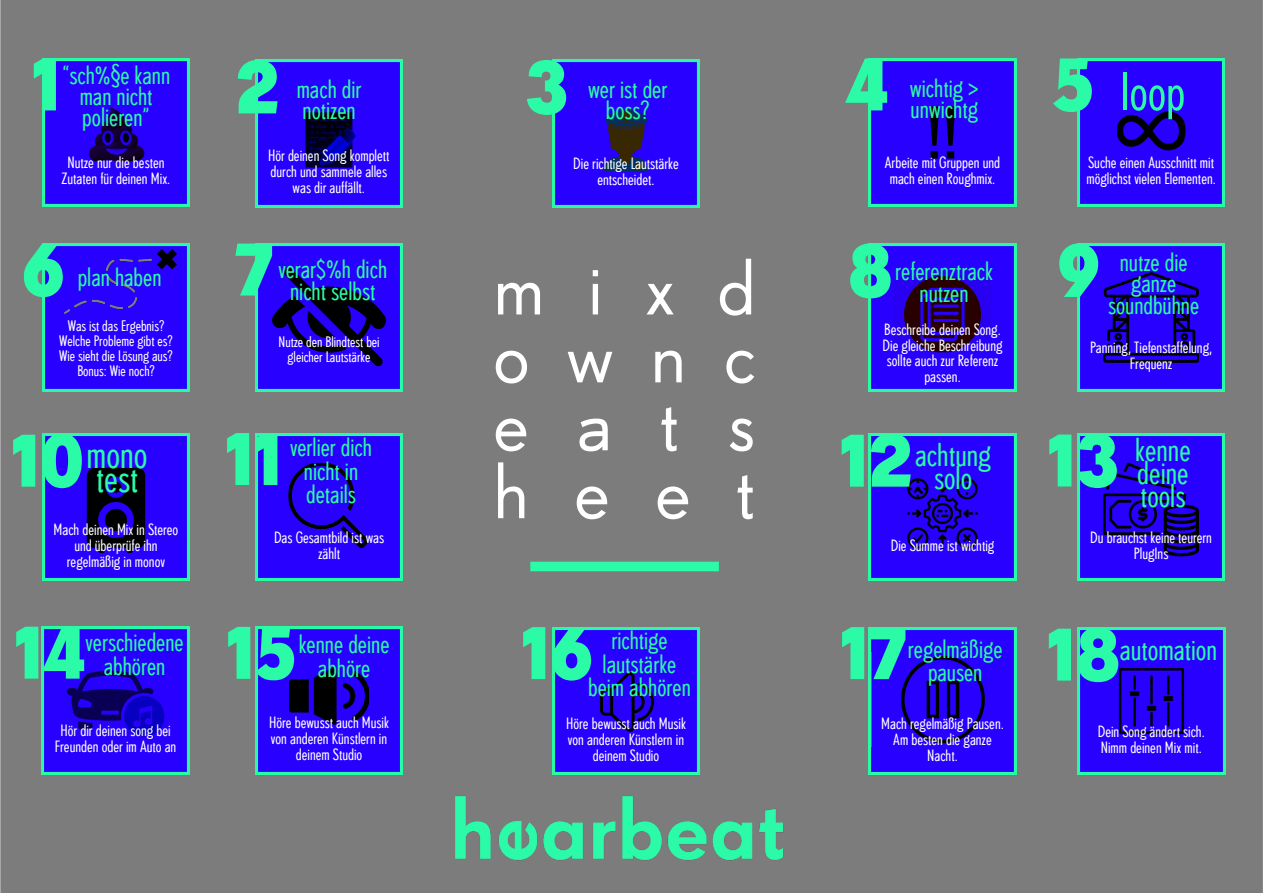
<style>
.page{position:relative;width:1263px;height:893px;background:#fff}
.page>*{position:absolute;margin:0;border:0;box-sizing:border-box;transform-origin:0 0}
.t1{font:76.35px "Super Grotesk B Bd LF";color:#2bfba7}
.t2{font:76.35px/67.8px "Super Grotesk B Rg LF";letter-spacing:.57em;color:#fff;text-align:justify}
.t3{font:condensed 50.85px "Super Grotesk B";color:#2bfba7}
.t4{font:condensed 38.25px "Super Grotesk B";color:#2bfba7}
.t5{font:condensed 31.8px/23.4px "Super Grotesk B";color:#2bfba7;text-align:center}
.t6{font:condensed 29.7px "Super Grotesk B";color:#2bfba7}
.t7{font:condensed 25.5px/21.1px "Super Grotesk B";color:#2bfba7;text-align:center}
.t8{font:condensed 15.9px/15.9px "Super Grotesk B";color:#fff;text-align:center}
.t9{font:condensed 14.85px/14.9px "Super Grotesk B";color:#fff;text-align:center}
</style>
<div class="page">
<div style="left:0;top:0;width:1263px;height:892px;background:#7c7c7c"></div>
<div style="left:530px;top:561px;width:189px;height:10px;background:#2bfba7"></div>
<img style="left:455px;top:796px;width:328px;height:65px">
<img style="left:42px;top:58px;width:148px;height:148px">
<img style="left:85px;top:101px;width:63px;height:63px">
<img style="left:255px;top:60px;width:148px;height:147px">
<img style="left:301px;top:113px;width:55px;height:55px">
<img style="left:552px;top:60px;width:148px;height:147px">
<img style="left:604px;top:110px;width:44px;height:61px">
<img style="left:869px;top:58px;width:147px;height:148px">
<img style="left:931px;top:106px;width:23px;height:52px">
<img style="left:1077px;top:58px;width:148px;height:148px">
<img style="left:1117px;top:111px;width:68px;height:39px">
<img style="left:42px;top:243px;width:148px;height:148px">
<img style="left:65px;top:250px;width:111px;height:63px">
<img style="left:255px;top:243px;width:148px;height:148px">
<img style="left:272px;top:260px;width:115px;height:115px">
<img style="left:869px;top:243px;width:147px;height:148px">
<img style="left:894px;top:276px;width:98px;height:76px">
<img style="left:1077px;top:243px;width:148px;height:148px">
<img style="left:1103px;top:269px;width:96px;height:96px">
<img style="left:42px;top:433px;width:148px;height:148px">
<img style="left:86px;top:467px;width:60px;height:86px">
<img style="left:255px;top:433px;width:148px;height:148px">
<img style="left:288px;top:463px;width:82px;height:85px">
<img style="left:869px;top:433px;width:147px;height:148px">
<img style="left:906px;top:476px;width:74px;height:74px">
<img style="left:1077px;top:433px;width:148px;height:148px">
<img style="left:1103px;top:462px;width:96px;height:95px">
<img style="left:42px;top:626px;width:147px;height:148px">
<img style="left:66px;top:653px;width:100px;height:100px">
<img style="left:255px;top:627px;width:148px;height:147px">
<img style="left:289px;top:656px;width:80px;height:80px">
<img style="left:552px;top:627px;width:148px;height:147px">
<div style="left:560px;top:636px;width:131px;height:130px;background:#2800ff"></div>
<img style="left:869px;top:627px;width:147px;height:147px">
<img style="left:869px;top:652px;width:147px;height:94px">
<img style="left:1077px;top:627px;width:148px;height:147px">
<img style="left:1113px;top:662px;width:76px;height:77px">
<h1 class="t1" style="left:32px;top:53px;width:30px">1</h1>
<h3 class="t7" style="left:62px;top:66px;width:110px">“sch%§e kann man nicht polieren”</h3>
<p class="t8" style="left:62px;top:155px;width:110px">Nutze nur die besten<br>Zutaten für deinen Mix.</p>
<h1 class="t1" style="left:235px;top:56px;width:47px">2</h1>
<h3 class="t7" style="left:297px;top:80px;width:66px;text-align:left">mach dir notizen</h3>
<p class="t8" style="left:268px;top:149px;width:123px">Hör deinen Song komplett durch und sammele alles was dir auffällt.</p>
<h1 class="t1" style="left:525px;top:56px;width:44px">3</h1>
<h3 class="t7" style="left:588px;top:80px;width:81px">wer ist der boss?</h3>
<p class="t8" style="left:573px;top:157px;width:107px">Die richtige Lautstärke entscheidet.</p>
<h1 class="t1" style="left:846px;top:53px;width:44px">4</h1>
<h3 class="t7" style="left:910px;top:79px;width:70px;text-align:left">wichtig &gt; unwichtg</h3>
<p class="t8" style="left:885px;top:155px;width:117px">Arbeite mit Gruppen und mach einen Roughmix.</p>
<h1 class="t1" style="left:1053px;top:53px;width:43px">5</h1>
<h2 class="t3" style="left:1121px;top:72px;width:65px">loop</h2>
<p class="t8" style="left:1086px;top:155px;width:131px;text-align:left">Suche einen Ausschnitt mit möglichst vielen Elementen.</p>
<h1 class="t1" style="left:848px;top:239px;width:47px">8</h1>
<h3 class="t7" style="left:1108px;top:253px;width:93px">nutze die ganze soundbühne</h3>
<p class="t8" style="left:1090px;top:340px;width:124px">Panning, Tiefenstaffelung,<br>Frequenz</p>
<h1 class="t1" style="left:1057px;top:240px;width:45px">9</h1>
<h1 class="t1" style="left:235px;top:238px;width:39px">7</h1>
<h1 class="t1" style="left:22px;top:238px;width:45px">6</h1>
<h1 class="t2" style="left:493px;top:258px;width:265px">mixd ownc eats heet</h1>
<h3 class="t7" style="left:278px;top:260px;width:110px">verar$%h dich nicht selbst</h3>
<p class="t9" style="left:279px;top:335px;width:103px">Nutze den Blindtest bei gleicher Lautstärke</p>
<h3 class="t7" style="left:895px;top:262px;width:99px">referenztrack nutzen</h3>
<p class="t8" style="left:883px;top:322px;width:121px">Beschreibe deinen Song.<br>Die gleiche Beschreibung sollte auch zur Referenz passen.</p>
<h3 class="t7" style="left:78px;top:268px;width:85px">plan haben</h3>
<p class="t9" style="left:59px;top:320px;width:115px">Was ist das Ergebnis?<br>Welche Probleme gibt es?<br>Wie sieht die Lösung aus?<br>Bonus: Wie noch?</p>
<h1 class="t1" style="left:1048px;top:429px;width:73px">13</h1>
<h1 class="t1" style="left:226px;top:427px;width:58px">11</h1>
<h3 class="t5" style="left:915px;top:445px;width:78px">achtung solo</h3>
<h1 class="t1" style="left:12px;top:429px;width:74px">10</h1>
<h3 class="t7" style="left:290px;top:437px;width:83px;line-height:23.4px">verlier dich nicht in details</h3>
<p class="t8" style="left:274px;top:530px;width:111px">Das Gesamtbild ist was zählt</p>
<h1 class="t1" style="left:840px;top:429px;width:75px">12</h1>
<h3 class="t5" style="left:1135px;top:440px;width:57px;text-align:justify">kenne deine tools</h3>
<p class="t8" style="left:1090px;top:530px;width:123px">Du brauchst keine teurern<br>PlugIns</p>
<h3 class="t4" style="left:87px;top:439px;width:63px">mono</h3>
<h3 class="t4" style="left:96px;top:463px;width:43px">test</h3>
<p class="t8" style="left:54px;top:522px;width:126px">Mach deinen Mix in Stereo und überprüfe ihn regelmäßig in monov</p>
<p class="t8" style="left:891px;top:538px;width:105px">Die Summe ist wichtig</p>
<h1 class="t1" style="left:15px;top:621px;width:73px">14</h1>
<h3 class="t7" style="left:299px;top:634px;width:92px;line-height:23.4px">kenne deine abhöre</h3>
<p class="t8" style="left:269px;top:715px;width:121px">Höre bewusst auch Musik von anderen Künstlern in deinem Studio</p>
<h1 class="t1" style="left:227px;top:621px;width:71px">15</h1>
<h3 class="t7" style="left:588px;top:630px;width:104px;line-height:23.4px">richtige lautstärke beim abhören</h3>
<p class="t8" style="left:566px;top:716px;width:121px">Höre bewusst auch Musik von anderen Künstlern in deinem Studio</p>
<h1 class="t1" style="left:841px;top:621px;width:67px">17</h1>
<h1 class="t1" style="left:522px;top:621px;width:73px">16</h1>
<h3 class="t7" style="left:908px;top:638px;width:96px;line-height:23.4px">regelmäßige pausen</h3>
<p class="t8" style="left:881px;top:716px;width:124px">Mach regelmäßig Pausen.<br>Am besten die ganze<br>Nacht.</p>
<h3 class="t7" style="left:86px;top:632px;width:100px;line-height:23.4px">verschiedene abhören</h3>
<p class="t8" style="left:55px;top:723px;width:123px">Hör dir deinen song bei<br>Freunden oder im Auto an</p>
<h1 class="t1" style="left:1047px;top:623px;width:75px">18</h1>
<h3 class="t6" style="left:1120px;top:638px;width:99px">automation</h3>
<p class="t8" style="left:1098px;top:724px;width:108px;text-align:left">Dein Song ändert sich.<br>Nimm deinen Mix mit.</p>
</div>
